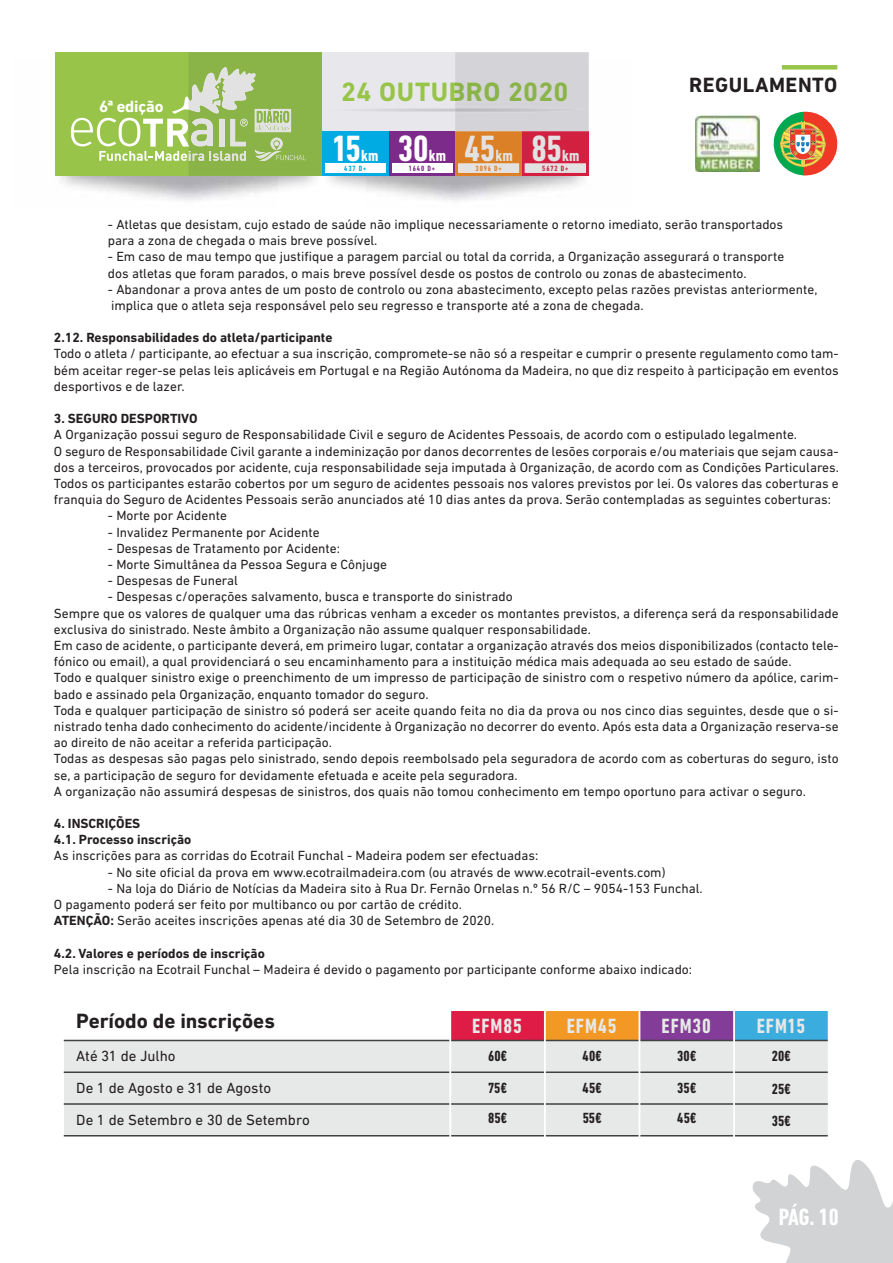
<style>
.page{position:relative;width:893px;height:1263px;background:#fff}
.page>*{position:absolute;margin:0;border:0;box-sizing:border-box;transform-origin:0 0}
.t1{font:700 condensed 37.2px "DIN Next LT Pro";color:#fff}
.t2{font:700 condensed 37.2px "DIN Next LT Pro";color:#e3e2e3}
.t3{font:700 27px "DIN Next LT Pro";letter-spacing:.02em;color:#8bb448}
.t4{font:700 condensed 24px "DIN Next LT Pro";color:#fff}
.t5{font:700 condensed 21px "DIN Next LT Pro";letter-spacing:.05em;color:#e7e8e8}
.t6{font:700 21px "DIN Next LT Pro";color:#231f20}
.t7{font:700 21px "DIN Next LT Pro";letter-spacing:.025em;color:#231f20}
.t8{font:700 16.5px "DIN Next LT Pro";letter-spacing:-.01em;color:#fff}
.t9{font:700 condensed 16.5px "DIN Next LT Pro";color:#fff}
.t10{font:700 condensed 16.5px "DIN Next LT Pro";color:#e3e2e3}
.t11{font:15px/32.1px "DIN Next LT Pro";color:#231f20}
.t12{font:700 condensed 15px/31.2px "DIN Next LT Pro";color:#231f20;text-align:justify}
.t13{font:13.5px/16.2px "DIN Next LT Pro";color:#231f20}
.t14{font:700 13.5px/16.2px "DIN Next LT Pro";color:#231f20}
.t15{font:700 condensed 7.65px "DIN Next LT Pro";color:#7d2b8a}
.t16{font:700 condensed 7.65px "DIN Next LT Pro";color:#d12040}
.t17{font:700 condensed 7.65px "DIN Next LT Pro";color:#dc8027}
.t18{font:700 condensed 7.65px "DIN Next LT Pro";color:#00aae2}
.s1{color:#98c449}
.s2{font-weight:700}
</style>
<div class="page">
<div style="left:782px;top:65px;width:55px;height:5px;background:#98c449"></div>
<svg style="left:773px;top:112px;width:65px;height:64px"></svg>
<img style="left:365px;top:58px;width:224px;height:143px">
<div style="left:55px;top:52px;width:267px;height:124px;background:#98c449"></div>
<svg style="left:71px;top:52px;width:517px;height:124px"></svg>
<div style="left:465px;top:135px;width:29px;height:26px;background:#dc8027"></div>
<div style="left:496px;top:150px;width:16px;height:11px;background:#dc8027"></div>
<div style="left:476px;top:165px;width:25px;height:6px;background:#e3e2e3"></div>
<div style="left:455px;top:82px;width:112px;height:19px;background:#d4d4d8"></div>
<img style="left:695px;top:116px;width:64px;height:56px">
<svg style="left:752px;top:1160px;width:141px;height:103px"></svg>
<div style="left:64px;top:1040px;width:765px;height:96px;background:#e7e8e8"></div>
<div style="left:734px;top:1011px;width:95px;height:29px;background:#3aacdd"></div>
<div style="left:639px;top:1011px;width:95px;height:29px;background:#833c97"></div>
<div style="left:545px;top:1011px;width:94px;height:29px;background:#f39824"></div>
<div style="left:450px;top:1011px;width:95px;height:29px;background:#df1c45"></div>
<hr style="left:64px;top:1040px;width:765px;height:1px;background:#404041">
<hr style="left:64px;top:1072px;width:765px;height:1px;background:#404041">
<hr style="left:64px;top:1103px;width:765px;height:2px;background:#404041">
<hr style="left:64px;top:1135px;width:765px;height:2px;background:#404041">
<hr style="left:544px;top:1007px;width:2px;height:132px;background:#fff">
<hr style="left:449px;top:1007px;width:2px;height:132px;background:#fff">
<hr style="left:638px;top:1007px;width:2px;height:132px;background:#fff">
<hr style="left:733px;top:1007px;width:2px;height:132px;background:#fff">
<hr style="left:828px;top:1007px;width:1px;height:132px;background:#fff">
<p class="t8" style="left:99px;top:101px;width:66px">6ª edição</p>
<h2 class="t3" style="left:341px;top:82px;width:229px"><span class="s1">24 OUTU</span>BRO 2020</h2>
<h1 class="t2" style="left:531px;top:126px;width:32px">85</h1>
<h1 class="t1" style="left:398px;top:126px;width:32px">30</h1>
<h1 class="t2" style="left:464px;top:126px;width:32px">45</h1>
<h1 class="t1" style="left:332px;top:126px;width:30px">15</h1>
<p class="t10" style="left:496px;top:145px;width:19px">km</p>
<p class="t17" style="left:475px;top:164px;width:28px">3096 D+</p>
<p class="t9" style="left:361px;top:145px;width:19px">km</p>
<p class="t18" style="left:344px;top:164px;width:24px">437 D+</p>
<p class="t9" style="left:429px;top:145px;width:19px">km</p>
<p class="t15" style="left:409px;top:164px;width:28px">1640 D+</p>
<p class="t10" style="left:562px;top:145px;width:19px">km</p>
<p class="t16" style="left:542px;top:164px;width:28px">5672 D+</p>
<h3 class="t7" style="left:689px;top:77px;width:150px">REGULAMENTO</h3>
<p class="t13" style="left:108px;top:217px;width:677px">- Atletas que desistam, cujo estado de saúde não implique necessariamente o retorno imediato, serão transportados para a zona de chegada o mais breve possível.</p>
<p class="t13" style="left:108px;top:250px;width:678px">- Em caso de mau tempo que justifique a paragem parcial ou total da corrida, a Organização assegurará o transporte dos atletas que foram parados, o mais breve possível desde os postos de controlo ou zonas de abastecimento.</p>
<p class="t13" style="left:108px;top:282px;width:711px">- Abandonar a prova antes de um posto de controlo ou zona abastecimento, excepto pelas razões previstas anteriormente, implica que o atleta seja responsável pelo seu regresso e transporte até a zona de chegada.</p>
<p class="t14" style="left:54px;top:331px;width:280px">2.12. Responsabilidades do atleta/participante</p>
<p class="t13" style="left:54px;top:347px;width:786px;text-align:justify">Todo o atleta / participante, ao efectuar a sua inscrição, compromete-se não só a respeitar e cumprir o presente regulamento como tam&shy;bém aceitar reger-se pelas leis aplicáveis em Portugal e na Região Autónoma da Madeira, no que diz respeito à participação em eventos desportivos e de lazer.</p>
<p class="t14" style="left:54px;top:412px;width:145px">3. SEGURO DESPORTIVO</p>
<p class="t13" style="left:54px;top:428px;width:786px">A Organização possui seguro de Responsabilidade Civil e seguro de Acidentes Pessoais, de acordo com o estipulado legalmente.<br>O seguro de Responsabilidade Civil garante a indeminização por danos decorrentes de lesões corporais e/ou materiais que sejam causa&shy;dos a terceiros, provocados por acidente, cuja responsabilidade seja imputada à Organização, de acordo com as Condições Particulares.<br>Todos os participantes estarão cobertos por um seguro de acidentes pessoais nos valores previstos por lei. Os valores das coberturas e franquia do Seguro de Acidentes Pessoais serão anunciados até 10 dias antes da prova. Serão contempladas as seguintes coberturas:</p>
<p class="t13" style="left:108px;top:509px;width:120px">- Morte por Acidente</p>
<p class="t13" style="left:108px;top:525px;width:213px">- Invalidez Permanente por Acidente</p>
<p class="t13" style="left:108px;top:541px;width:234px">- Despesas de Tratamento por Acidente:</p>
<p class="t13" style="left:108px;top:557px;width:281px">- Morte Simultânea da Pessoa Segura e Cônjuge</p>
<p class="t13" style="left:108px;top:573px;width:131px">- Despesas de Funeral</p>
<p class="t13" style="left:54px;top:590px;width:786px;text-indent:54px">- Despesas c/operações salvamento, busca e transporte do sinistrado<br>Sempre que os valores de qualquer uma das rúbricas venham a exceder os montantes previstos, a diferença será da responsabilidade exclusiva do sinistrado. Neste âmbito a Organização não assume qualquer responsabilidade.<br>Em caso de acidente, o participante deverá, em primeiro lugar, contatar a organização através dos meios disponibilizados (contacto tele&shy;fónico ou email), a qual providenciará o seu encaminhamento para a instituição médica mais adequada ao seu estado de saúde.<br>Todo e qualquer sinistro exige o preenchimento de um impresso de participação de sinistro com o respetivo número da apólice, carim&shy;bado e assinado pela Organização, enquanto tomador do seguro.<br>Toda e qualquer participação de sinistro só poderá ser aceite quando feita no dia da prova ou nos cinco dias seguintes, desde que o si&shy;nistrado tenha dado conhecimento do acidente/incidente à Organização no decorrer do evento. Após esta data a Organização reserva-se ao direito de não aceitar a referida participação.<br>Todas as despesas são pagas pelo sinistrado, sendo depois reembolsado pela seguradora de acordo com as coberturas do seguro, isto se, a participação de seguro for devidamente efetuada e aceite pela seguradora.<br>A organização não assumirá despesas de sinistros, dos quais não tomou conhecimento em tempo oportuno para activar o seguro.</p>
<p class="t14" style="left:54px;top:816px;width:139px">4. INSCRIÇÕES<br>4.1. Processo inscrição</p>
<p class="t13" style="left:54px;top:849px;width:486px">As inscrições para as corridas do Ecotrail Funchal - Madeira podem ser efectuadas:</p>
<p class="t13" style="left:108px;top:865px;width:559px">- No site oficial da prova em www.ecotrailmadeira.com (ou através de www.ecotrail-events.com)</p>
<p class="t13" style="left:54px;top:881px;width:650px;text-indent:54px">- Na loja do Diário de Notícias da Madeira sito à Rua Dr. Fernão Ornelas n.º 56 R/C – 9054-153 Funchal.<br>O pagamento poderá ser feito por multibanco ou por cartão de crédito.<br><span class="s2">ATENÇÃO:</span> Serão aceites inscrições apenas até dia 30 de Setembro de 2020.</p>
<p class="t14" style="left:54px;top:946px;width:212px">4.2. Valores e períodos de inscrição</p>
<p class="t13" style="left:54px;top:962px;width:640px">Pela inscrição na Ecotrail Funchal – Madeira é devido o pagamento por participante conforme abaixo indicado:</p>
<h3 class="t6" style="left:76px;top:1013px;width:200px">Período de inscrições</h3>
<h3 class="t5" style="left:472px;top:1013px;width:51px">EFM85</h3>
<h3 class="t5" style="left:567px;top:1013px;width:51px">EFM45</h3>
<h3 class="t5" style="left:661px;top:1013px;width:51px">EFM30</h3>
<h3 class="t5" style="left:757px;top:1013px;width:50px">EFM15</h3>
<p class="t11" style="left:76px;top:1041px;width:235px">Até 31 de Julho<br>De 1 de Agosto e 31 de Agosto<br>De 1 de Setembro e 30 de Setembro</p>
<p class="t12" style="left:488px;top:1040px;width:21px">60€ 75€ 85€</p>
<p class="t12" style="left:583px;top:1040px;width:21px">40€ 45€ 55€</p>
<p class="t12" style="left:677px;top:1040px;width:21px">30€ 35€ 45€</p>
<p class="t12" style="left:772px;top:1040px;width:20px;line-height:32.2px">20€ 25€ 35€</p>
<h3 class="t4" style="left:779px;top:1203px;width:61px">PÁG. 10</h3>
</div>
